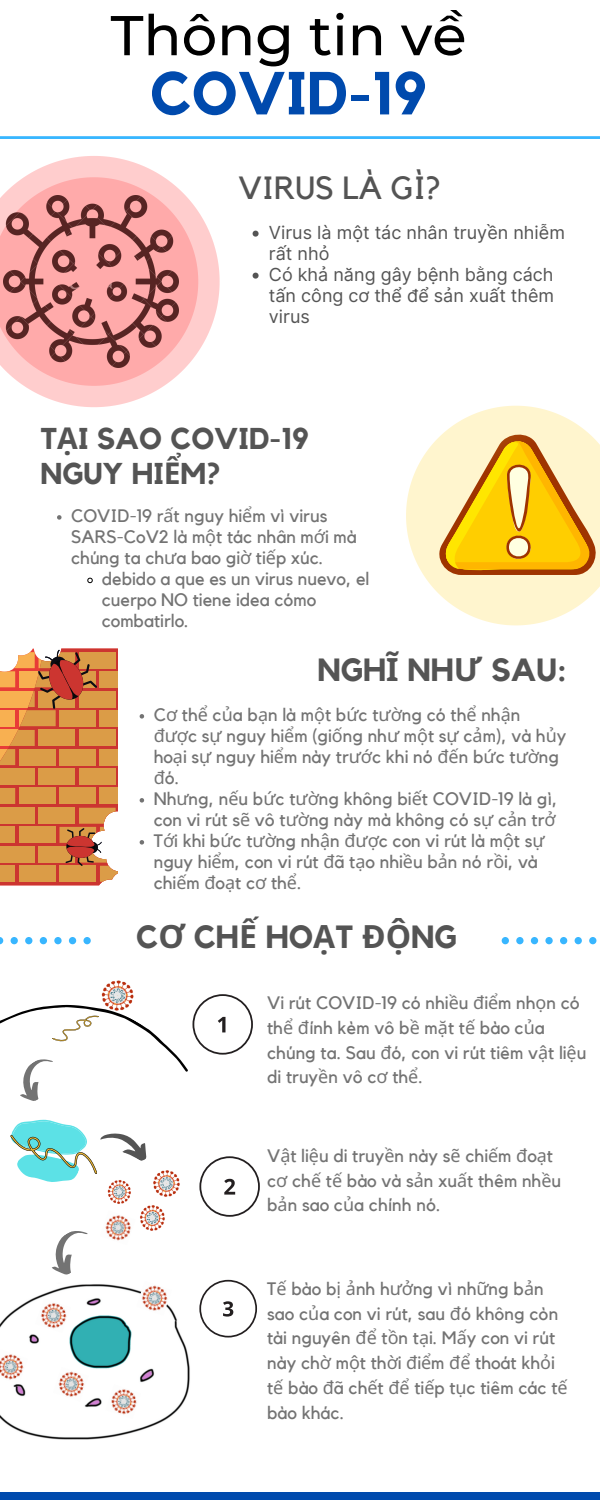
<style>
.page{position:relative;width:600px;height:1500px;background:#fff}
.page>*{position:absolute;margin:0;border:0;box-sizing:border-box;transform-origin:0 0}
.t1{font:700 60px "Kollektif";color:#004aad}
.t2{font:500 56px "Montserrat";color:#000}
.t3{font:700 32px "Kollektif";color:#545454}
.t4{font:32px "Kollektif";color:#545454}
.t5{font:700 30px/34.5px "Kollektif";color:#545454}
.t6{font:18px/21px "Kollektif";color:#737373}
.t7{font:18px/21px "Inter";color:#545454}
.s1{font-family:"Noto Sans"}
</style>
<div class="page">
<svg style="left:253px;top:231px;width:6px;height:6px"></svg>
<svg style="left:253px;top:273px;width:6px;height:6px"></svg>
<svg style="left:406px;top:406px;width:194px;height:219px;fill:#fff5ce"></svg>
<svg style="left:434px;top:431px;width:165px;height:145px;background:#f1c95d"></svg>
<svg style="left:0;top:649px;width:118px;height:236px;background:#d8884c"></svg>
<svg style="left:502px;top:937px;width:95px;height:7px"></svg>
<svg style="left:0;top:136px;width:600px;height:3px;background:#45baff"></svg>
<svg style="left:140px;top:714px;width:4px;height:5px"></svg>
<svg style="left:140px;top:798px;width:4px;height:5px"></svg>
<svg style="left:140px;top:840px;width:4px;height:5px"></svg>
<img style="left:0;top:1284px;width:190px;height:156px">
<svg style="left:197px;top:994px;width:56px;height:61px"></svg>
<svg style="left:0;top:980px;width:197px;height:251px"></svg>
<img style="left:100px;top:1210px;width:36px;height:31px">
<svg style="left:199px;top:1156px;width:61px;height:61px"></svg>
<img style="left:137px;top:1205px;width:29px;height:25px">
<img style="left:150px;top:1169px;width:30px;height:28px">
<svg style="left:9px;top:1002px;width:143px;height:188px"></svg>
<div style="left:0;top:1492px;width:600px;height:8px;background:#004aad"></div>
<svg style="left:41px;top:1224px;width:60px;height:51px"></svg>
<svg style="left:0;top:937px;width:91px;height:7px"></svg>
<svg style="left:199px;top:1280px;width:58px;height:58px"></svg>
<img style="left:105px;top:1179px;width:27px;height:25px">
<img style="left:136px;top:1284px;width:36px;height:32px">
<img style="left:0;top:1350px;width:28px;height:34px">
<img style="left:53px;top:1367px;width:36px;height:35px">
<img style="left:105px;top:1384px;width:36px;height:35px">
<img style="left:35px;top:1298px;width:36px;height:35px">
<svg style="left:0;top:156px;width:220px;height:251px"></svg>
<svg style="left:57px;top:515px;width:5px;height:5px"></svg>
<svg style="left:87px;top:577px;width:6px;height:7px"></svg>
<p class="t2" style="left:111px;top:1px;width:357px">Thông tin về</p>
<p class="t1" style="left:150px;top:66px;width:279px">COVID-19</p>
<p class="t4" style="left:238px;top:173px;width:204px">VIRUS LÀ GÌ?</p>
<p class="t7" style="left:269px;top:222px;width:298px">Virus là một tác nhân truyền nhiễm rất nhỏ</p>
<p class="t7" style="left:269px;top:264px;width:287px;text-align:justify">Có khả năng gây bệnh bằng cách tấn công cơ thể để sản xuất thêm virus</p>
<p class="t5" style="left:41px;top:423px;width:270px">T<span class="s1">Ạ</span>I SAO COVID-19<br>NGUY HI<span class="s1">Ể</span>M?</p>
<p class="t6" style="left:71px;top:506px;width:287px">COVID-19 r<span class="s1">ấ</span>t nguy hi<span class="s1">ể</span>m vì virus<br>SARS-CoV2 là m<span class="s1">ộ</span>t tác nhân m<span class="s1">ớ</span>i mà chúng ta ch<span class="s1">ư</span>a bao gi<span class="s1">ờ</span> ti<span class="s1">ế</span>p xúc.</p>
<p class="t6" style="left:102px;top:569px;width:269px">debido a que es un virus nuevo, el cuerpo NO tiene idea cómo combatirlo.</p>
<p class="t3" style="left:317px;top:655px;width:251px">NGH<span class="s1">Ĩ</span> NH<span class="s1">Ư</span> SAU:</p>
<p class="t6" style="left:154px;top:705px;width:414px">C<span class="s1">ơ</span> th<span class="s1">ể</span> c<span class="s1">ủ</span>a b<span class="s1">ạ</span>n là m<span class="s1">ộ</span>t b<span class="s1">ứ</span>c t<span class="s1">ườ</span>ng có th<span class="s1">ể</span> nh<span class="s1">ậ</span>n <span class="s1">đượ</span>c s<span class="s1">ự</span> nguy hi<span class="s1">ể</span>m (gi<span class="s1">ố</span>ng nh<span class="s1">ư</span> m<span class="s1">ộ</span>t s<span class="s1">ự</span> c<span class="s1">ả</span>m), và h<span class="s1">ủ</span>y ho<span class="s1">ạ</span>i s<span class="s1">ự</span> nguy hi<span class="s1">ể</span>m này tr<span class="s1">ướ</span>c khi nó <span class="s1">đế</span>n b<span class="s1">ứ</span>c t<span class="s1">ườ</span>ng <span class="s1">đ</span>ó.</p>
<p class="t6" style="left:154px;top:789px;width:405px">Nh<span class="s1">ư</span>ng, n<span class="s1">ế</span>u b<span class="s1">ứ</span>c t<span class="s1">ườ</span>ng không bi<span class="s1">ế</span>t COVID-19 là gì, con vi rút s<span class="s1">ẽ</span> vô t<span class="s1">ườ</span>ng này mà không có s<span class="s1">ự</span> c<span class="s1">ả</span>n tr<span class="s1">ở</span></p>
<p class="t6" style="left:154px;top:831px;width:392px">T<span class="s1">ớ</span>i khi b<span class="s1">ứ</span>c t<span class="s1">ườ</span>ng nh<span class="s1">ậ</span>n <span class="s1">đượ</span>c con vi rút là m<span class="s1">ộ</span>t s<span class="s1">ự </span>nguy hi<span class="s1">ể</span>m, con vi rút <span class="s1">đ</span>ã t<span class="s1">ạ</span>o nhi<span class="s1">ề</span>u b<span class="s1">ả</span>n nó r<span class="s1">ồ</span>i, và chi<span class="s1">ế</span>m <span class="s1">đ</span>o<span class="s1">ạ</span>t c<span class="s1">ơ</span> th<span class="s1">ể</span>.</p>
<p class="t3" style="left:136px;top:922px;width:322px">C<span class="s1">Ơ</span> CH<span class="s1">Ế</span> HO<span class="s1">Ạ</span>T <span class="s1">ĐỘ</span>NG</p>
<p class="t6" style="left:267px;top:991px;width:321px;line-height:24.8px">Vi rút COVID-19 có nhi<span class="s1">ề</span>u <span class="s1">đ</span>i<span class="s1">ể</span>m nh<span class="s1">ọ</span>n có th<span class="s1">ể đ</span>ính kèm vô b<span class="s1">ề</span> m<span class="s1">ặ</span>t t<span class="s1">ế</span> bào c<span class="s1">ủ</span>a chúng ta. Sau <span class="s1">đ</span>ó, con vi rút tiêm v<span class="s1">ậ</span>t li<span class="s1">ệ</span>u di truy<span class="s1">ề</span>n vô c<span class="s1">ơ</span> th<span class="s1">ể</span>.</p>
<p class="t6" style="left:267px;top:1144px;width:296px;line-height:24.8px">V<span class="s1">ậ</span>t li<span class="s1">ệ</span>u di truy<span class="s1">ề</span>n này s<span class="s1">ẽ</span> chi<span class="s1">ế</span>m <span class="s1">đ</span>o<span class="s1">ạ</span>t c<span class="s1">ơ</span> ch<span class="s1">ế</span> t<span class="s1">ế</span> bào và s<span class="s1">ả</span>n xu<span class="s1">ấ</span>t thêm nh<span class="s1">ề</span>u b<span class="s1">ả</span>n sao c<span class="s1">ủ</span>a chính nó.</p>
<p class="t6" style="left:267px;top:1277px;width:302px;line-height:24.8px">T<span class="s1">ế</span> bào b<span class="s1">ị ả</span>nh h<span class="s1">ưở</span>ng vì nh<span class="s1">ữ</span>ng b<span class="s1">ả</span>n sao c<span class="s1">ủ</span>a con vi rút, sau <span class="s1">đ</span>ó không còn tài nguyên <span class="s1">để</span> t<span class="s1">ồ</span>n t<span class="s1">ạ</span>i. M<span class="s1">ấ</span>y con vi rút này ch<span class="s1">ờ</span> m<span class="s1">ộ</span>t th<span class="s1">ờ</span>i <span class="s1">đ</span>i<span class="s1">ể</span>m <span class="s1">để</span> thoát kh<span class="s1">ỏ</span>i t<span class="s1">ế</span> bào <span class="s1">đ</span>ã ch<span class="s1">ế</span>t <span class="s1">để</span> ti<span class="s1">ế</span>p t<span class="s1">ụ</span>c tiêm các t<span class="s1">ế </span>bào khác.</p>
</div>
